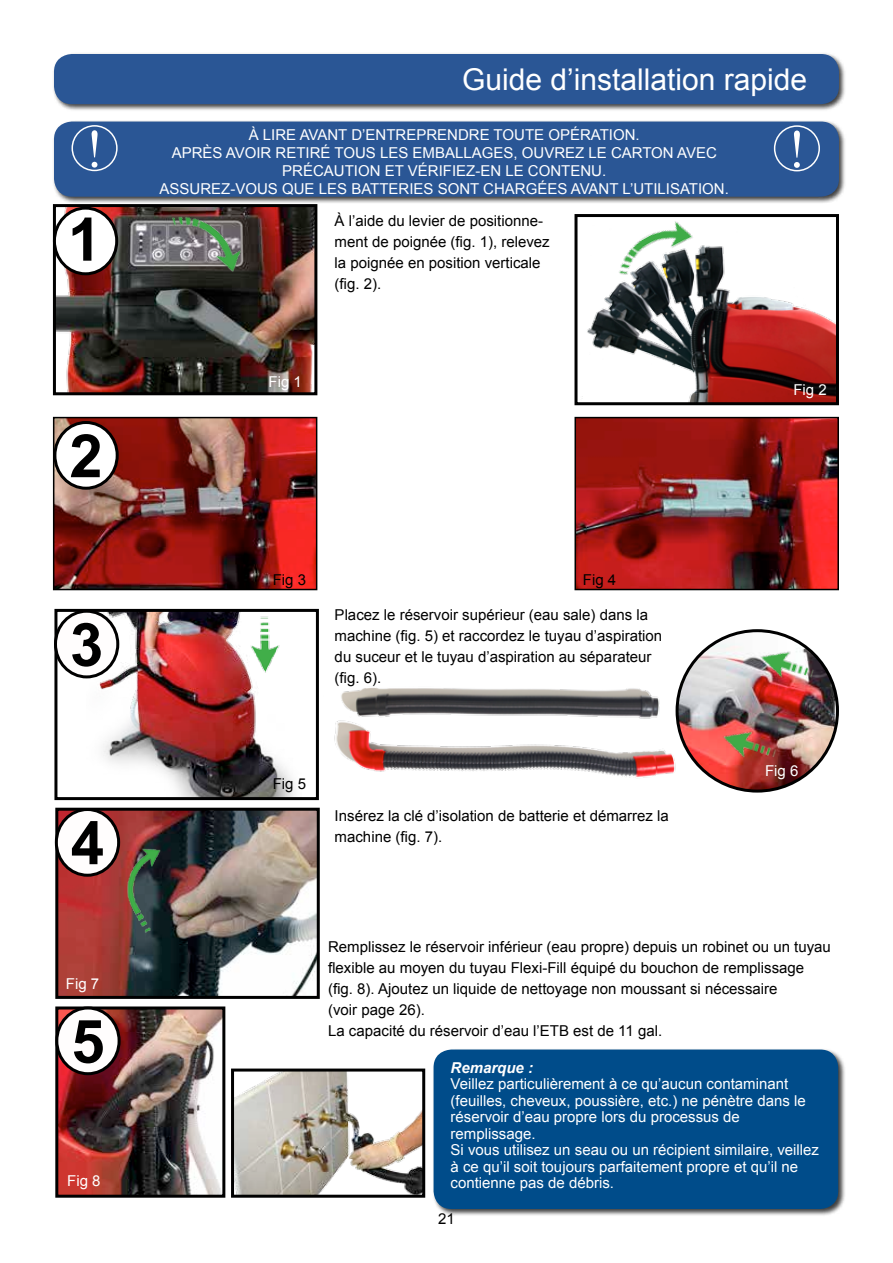
<style>
.page{position:relative;width:893px;height:1263px;background:#fff}
.page>*{position:absolute;margin:0;border:0;box-sizing:border-box;transform-origin:0 0}
.t1{font:700 60px "Arial";color:#000}
.t2{font:54px "Times New Roman";color:#fff}
.t3{font:30px "Arial";color:#fff}
.t4{font:15px/21px "Arial";color:#000}
.t5{font:15px/16.5px "Arial";color:#fff;text-align:center}
.t6{font:italic 700 15px "Arial";color:#fff}
</style>
<div class="page">
<div style="left:52px;top:120px;width:795px;height:84px;background:#000;opacity:.75"></div>
<div style="left:54px;top:122px;width:785px;height:75px;background:#2a5695;border-radius:18px"></div>
<div style="left:72px;top:125px;width:46px;height:46px;border:2px solid #fff;border-radius:50%"></div>
<div style="left:774px;top:125px;width:46px;height:46px;border:2px solid #fff;border-radius:50%"></div>
<div style="left:52px;top:52px;width:795px;height:60px;background:#000;opacity:.75"></div>
<div style="left:54px;top:54px;width:785px;height:50px;background:#2a5695;border-radius:18px"></div>
<div style="left:432px;top:1048px;width:414px;height:168px;background:#000;opacity:.75"></div>
<div style="left:434px;top:1049px;width:404px;height:160px;background:#004c8a;border-radius:18px"></div>
<img style="left:56px;top:420px;width:258px;height:167px">
<div style="left:53px;top:417px;width:264px;height:173px;border:2px solid #000"></div>
<img style="left:577px;top:420px;width:259px;height:167px">
<div style="left:574px;top:417px;width:265px;height:173px;border:2px solid #000"></div>
<img style="left:57px;top:208px;width:256px;height:183px">
<div style="left:53px;top:204px;width:264px;height:191px;border:3px solid #000"></div>
<img style="left:59px;top:1010px;width:162px;height:184px">
<div style="left:55px;top:1006px;width:170px;height:192px;border:3px solid #000"></div>
<img style="left:59px;top:812px;width:257px;height:183px">
<div style="left:55px;top:808px;width:265px;height:191px;border:3px solid #000"></div>
<img style="left:582px;top:246px;width:253px;height:155px">
<div style="left:574px;top:214px;width:265px;height:191px;border:3px solid #000"></div>
<div style="left:54px;top:208px;width:63px;height:66px;background:#fff;border-radius:50%"></div>
<div style="left:53px;top:207px;width:65px;height:68px;border:3px solid #000;border-radius:50%"></div>
<div style="left:56px;top:809px;width:63px;height:66px;background:#fffdfd;border-radius:50%"></div>
<div style="left:55px;top:808px;width:65px;height:69px;border:3px solid #000;border-radius:50%"></div>
<div style="left:57px;top:1008px;width:62px;height:66px;background:#fffdfd;border-radius:50%"></div>
<div style="left:55px;top:1006px;width:66px;height:69px;border:3px solid #000;border-radius:50%"></div>
<div style="left:55px;top:422px;width:62px;height:66px;background:#fff;border-radius:50%"></div>
<div style="left:53px;top:421px;width:66px;height:69px;border:3px solid #000;border-radius:50%"></div>
<img style="left:86px;top:613px;width:209px;height:183px">
<div style="left:54px;top:609px;width:265px;height:191px;border:3px solid #000"></div>
<div style="left:55px;top:611px;width:63px;height:66px;background:#fffdfd;border-radius:50%"></div>
<div style="left:54px;top:610px;width:65px;height:68px;border:3px solid #000;border-radius:50%"></div>
<img style="left:683px;top:631px;width:154px;height:159px">
<img style="left:151px;top:196px;width:107px;height:96px">
<img style="left:600px;top:214px;width:107px;height:84px">
<img style="left:247px;top:610px;width:38px;height:68px">
<img style="left:749px;top:637px;width:77px;height:57px">
<img style="left:712px;top:717px;width:77px;height:56px">
<img style="left:113px;top:842px;width:53px;height:96px">
<img style="left:235px;top:1072px;width:186px;height:122px">
<div style="left:231px;top:1068px;width:194px;height:130px;border:3px solid #000"></div>
<img style="left:315px;top:676px;width:371px;height:113px">
<h3 class="t3" style="left:462px;top:59px;width:347px">Guide d’installation rapide</h3>
<p class="t5" style="left:160px;top:126px;width:571px;line-height:18px">À LIRE AVANT D’ENTREPRENDRE TOUTE OPÉRATION.<br>APRÈS AVOIR RETIRÉ TOUS LES EMBALLAGES, OUVREZ LE CARTON AVEC PRÉCAUTION ET VÉRIFIEZ-EN LE CONTENU.<br>ASSUREZ-VOUS QUE LES BATTERIES SONT CHARGÉES AVANT L’UTILISATION.</p>
<h2 class="t2" style="left:86px;top:112px;width:19px">!</h2>
<h2 class="t2" style="left:788px;top:113px;width:19px">!</h2>
<h1 class="t1" style="left:68px;top:200px;width:35px">1</h1>
<h1 class="t1" style="left:69px;top:416px;width:35px">2</h1>
<h1 class="t1" style="left:70px;top:605px;width:35px">3</h1>
<h1 class="t1" style="left:71px;top:803px;width:35px">4</h1>
<p class="t5" style="left:66px;top:976px;width:35px">Fig 7</p>
<h1 class="t1" style="left:71px;top:1001px;width:35px">5</h1>
<p class="t5" style="left:67px;top:1173px;width:35px">Fig 8</p>
<p class="t5" style="left:269px;top:373px;width:35px">Fig 1</p>
<p class="t4" style="left:335px;top:210px;width:217px">À l’aide du levier de positionne&shy;ment de poignée (fig. 1), relevez la poignée en position verticale (fig. 2).</p>
<p class="t5" style="left:793px;top:382px;width:35px">Fig 2</p>
<p class="t4" style="left:273px;top:570px;width:35px">Fig 3</p>
<p class="t4" style="left:583px;top:570px;width:35px">Fig 4</p>
<p class="t4" style="left:335px;top:604px;width:329px">Placez le réservoir supérieur (eau sale) dans la machine (fig. 5) et raccordez le tuyau d’aspiration du suceur et le tuyau d’aspiration au séparateur (fig. 6).</p>
<p class="t4" style="left:273px;top:773px;width:35px">Fig 5</p>
<p class="t4" style="left:335px;top:806px;width:336px">Insérez la clé d’isolation de batterie et démarrez la machine (fig. 7).</p>
<p class="t5" style="left:765px;top:762px;width:35px">Fig 6</p>
<p class="t4" style="left:328px;top:936px;width:504px">Remplissez le réservoir inférieur (eau propre) depuis un robinet ou un tuyau flexible au moyen du tuyau Flexi-Fill équipé du bouchon de remplissage (fig. 8). Ajoutez un liquide de nettoyage non moussant si nécessaire<br>(voir page 26).<br>La capacité du réservoir d’eau l’ETB est de 11 gal.</p>
<p class="t6" style="left:451px;top:1057px;width:84px">Remarque :</p>
<p class="t5" style="left:451px;top:1076px;width:370px;text-align:left">Veillez particulièrement à ce qu’aucun contaminant (feuilles, cheveux, poussière, etc.) ne pénètre dans le réservoir d’eau propre lors du processus de remplissage.<br>Si vous utilisez un seau ou un récipient similaire, veillez à ce qu’il soit toujours parfaitement propre et qu’il ne contienne pas de débris.</p>
<p class="t4" style="left:438px;top:1208px;width:18px">21</p>
</div>
